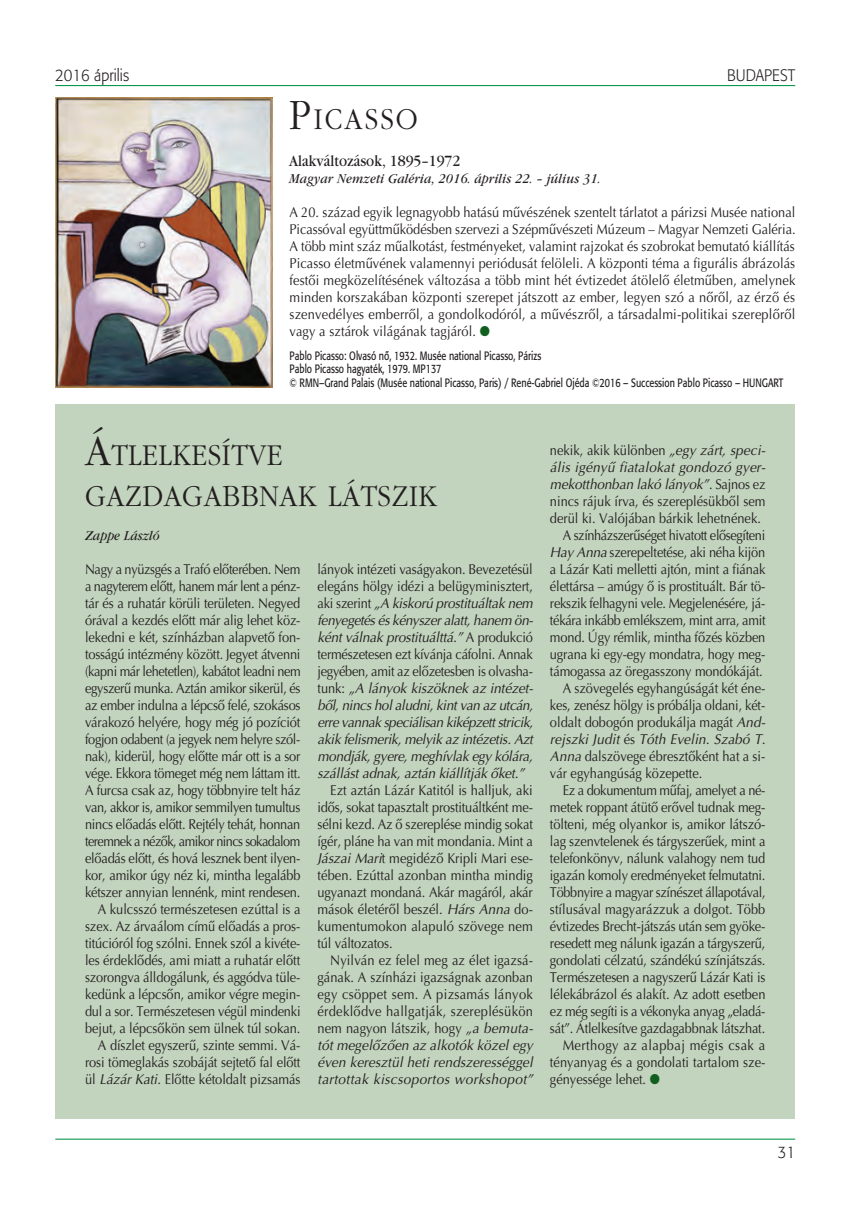
<style>
.page{position:relative;width:859px;height:1212px;background:#fff}
.page>*{position:absolute;margin:0;border:0;box-sizing:border-box;transform-origin:0 0}
.BLOKK_FOCIM-1{font:31.5px/40.5px "Garamond HU Lite";letter-spacing:.015em;color:#231f20;scale:.9 1}
.BLOKK_FŐCÍM-2{font:16.5px "Garamond HU Book";color:#231f20;scale:.9 1}
.t1{font:16.5px "Formata Lite HU";color:#231f20;scale:.9 1}
.BLOKK_kenyér{font:14.25px/17px "Optima HU Ace";color:#231f20;text-align:justify;scale:.9 1}
.BLOKK_kenyér_eleje{font:14.25px/17px "Optima HU Ace";letter-spacing:-.005em;color:#231f20;text-align:justify;scale:.9 1}
.BLOKK_kenyér-2{font:italic 14.25px/17px "Optima HU Ace";letter-spacing:-.01em;color:#231f20;text-align:justify;scale:.95 1}
.BLOKK_kenyér-3{font:14.25px/17px "Optima HU Ace";color:#231f20;text-align:justify;scale:.89 1}
.BLOKK_kenyér-4{font:14.25px/17px "Optima HU Ace";color:#231f20;text-align:justify;scale:.91 1}
.BLOKK_szerző{font:italic 14.25px "Garamond HU Book";letter-spacing:.01em;color:#231f20;scale:.9 1}
.KÉPALÁ{font:12px "Formata Reg HU";color:#231f20;scale:.75 1}
.s1{font-size:45px}
.s2{color:#105f1e}
.s3{font-style:italic}
.s4{font-style:normal}
</style>
<div class="page">
<hr style="left:55px;top:1138px;width:740px;height:2px;background:#009247">
<hr style="left:55px;top:85px;width:740px;height:1px;background:#009247">
<img style="left:56px;top:97px;width:216px;height:290px">
<div style="left:55px;top:404px;width:740px;height:714px;background:#c2d3be"></div>
<p class="t1" style="left:55px;top:66px;width:84px">2016 április</p>
<p class="t1" style="left:727px;top:66px;width:77px">BUDAPEST</p>
<p class="BLOKK_FOCIM-1" style="left:289px;top:99px;width:145px"><span class="s1">P</span>ICASSO</p>
<p class="BLOKK_FŐCÍM-2" style="left:289px;top:151px;width:192px">Alakváltozások, 1895–1972</p>
<p class="BLOKK_szerző" style="left:289px;top:171px;width:348px">Magyar Nemzeti Galéria, 2016. április 22. – július 31.</p>
<p class="BLOKK_kenyér_eleje" style="left:289px;top:204px;width:564px">A 20. század egyik legnagyobb hatású művészének szentelt tárlatot a párizsi Musée national<br>Picassóval együttműködésben szervezi a Szépművészeti Múzeum – Magyar Nemzeti Galéria.</p>
<p class="BLOKK_kenyér_eleje" style="left:289px;top:238px;width:564px">A több mint száz műalkotást, festményeket, valamint rajzokat és szobrokat bemutató kiállítás Picasso életművének valamennyi periódusát felöleli. A központi téma a figurális ábrázolás festői megközelítésének változása a több mint hét évtizedet átölelő életműben, amelynek minden korszakában központi szerepet játszott az ember, legyen szó a nőről, az érző és szenvedélyes emberről, a gondolkodóról, a művészről, a társadalmi-politikai szereplőről vagy a sztárok világának tagjáról. <span class="s2">●</span></p>
<p class="KÉPALÁ" style="left:289px;top:348px;width:337px">Pablo Picasso: Olvasó nő, 1932. Musée national Picasso, Párizs</p>
<p class="KÉPALÁ" style="left:289px;top:362px;width:204px">Pablo Picasso hagyaték, 1979. MP137</p>
<p class="KÉPALÁ" style="left:289px;top:375px;width:660px">© RMN–Grand Palais (Musée national Picasso, Paris) / René-Gabriel Ojéda ©2016 – Succession Pablo Picasso – HUNGART</p>
<p class="BLOKK_FOCIM-1" style="left:85px;top:435px;width:392px"><span class="s1">Á</span>TLELKE SÍTVE<br>GAZDAGABBNAK LÁTSZIK</p>
<p class="BLOKK_szerző" style="left:85px;top:528px;width:85px">Zappe László</p>
<p class="BLOKK_kenyér_eleje" style="left:85px;top:561px;width:241px">Nagy a nyüzsgés a Trafó előterében. Nem a nagyterem előtt, hanem már lent a pénz&shy;tár és a ruhatár körüli területen. Negyed órával a kezdés előtt már alig lehet köz&shy;lekedni e két, színházban alapvető fon&shy;tosságú intézmény között. Jegyet átvenni (kapni már lehetetlen), kabátot leadni nem egyszerű munka. Aztán amikor sikerül, és az ember indulna a lépcső felé, szokásos várakozó helyére, hogy még jó pozíciót fogjon odabent (a jegyek nem helyre szól&shy;nak), kiderül, hogy előtte már ott is a sor vége. Ekkora tömeget még nem láttam itt.<br>A furcsa csak az, hogy többnyire telt ház van, akkor is, amikor semmilyen tumultus nincs előadás előtt. Rejtély tehát, honnan teremnek a nézők, amikor nincs sokadalom előadás előtt, és hová lesznek bent ilyen&shy;kor, amikor úgy néz ki, mintha legalább kétszer annyian lennénk, mint rendesen.</p>
<p class="BLOKK_kenyér" style="left:85px;top:901px;width:241px;text-indent:13px">A kulcsszó természetesen ezúttal is a szex. Az árvaálom című előadás a pros&shy;titúcióról fog szólni. Ennek szól a kivéte&shy;les érdeklődés, ami miatt a ruhatár előtt szorongva álldogálunk, és aggódva tüle&shy;kedünk a lépcsőn, amikor végre megin&shy;dul a sor. Természetesen végül mindenki bejut, a lépcsőkön sem ülnek túl sokan.</p>
<p class="BLOKK_kenyér" style="left:85px;top:1037px;width:241px;text-indent:13px">A díszlet egyszerű, szinte semmi. Vá&shy;rosi tömeglakás szobáját sejtető fal előtt ül <span class="s3">Lázár Kati</span>. Előtte kétoldalt pizsamás</p>
<p class="BLOKK_kenyér-2" style="left:317px;top:561px;width:228px"><span class="s4">lányok intézeti vaságyakon. Bevezetésül elegáns hölgy idézi a belügyminisztert, aki szerint</span> „A kiskorú prostituáltak nem fenyegetés és kényszer alatt, hanem ön&shy;ként válnak prostituálttá.” <span class="s4">A produkció természetesen ezt kívánja cáfolni. Annak jegyében, amit az előzetesben is olvasha&shy;tunk:</span> „A lányok kiszöknek az intézet&shy;ből, nincs hol aludni, kint van az utcán, erre vannak speciálisan kiképzett stricik, akik felismerik, melyik az intézetis. Azt mondják, gyere, meghívlak egy kólára, szállást adnak, aztán kiállítják őket.”</p>
<p class="BLOKK_kenyér" style="left:317px;top:782px;width:241px;text-indent:13px">Ezt aztán Lázár Katitól is halljuk, aki idős, sokat tapasztalt prostituáltként me&shy;sélni kezd. Az ő szereplése mindig sokat ígér, pláne ha van mit mondania. Mint a <span class="s3">Jászai Mari</span>t megidéző Kripli Mari ese&shy;tében. Ezúttal azonban mintha mindig ugyanazt mondaná. Akár magáról, akár mások életéről beszél. <span class="s3">Hárs Anna</span> do&shy;kumentumokon alapuló szövege nem túl változatos.</p>
<p class="BLOKK_kenyér" style="left:317px;top:952px;width:241px;text-indent:13px">Nyilván ez felel meg az élet igazsá&shy;gának. A színházi igazságnak azonban egy csöppet sem. A pizsamás lányok érdeklődve hallgatják, szereplésükön nem nagyon látszik, hogy <span class="s3">„a bemuta&shy;tót megelőzően az alkotók közel egy éven keresztül heti rendszerességgel tartottak kiscsoportos workshopot”</span></p>
<p class="BLOKK_kenyér" style="left:550px;top:442px;width:241px">nekik, akik különben <span class="s3">„egy zárt, speci&shy;ális igényű fiatalokat gondozó gyer&shy;mekotthonban lakó lányok”</span>. Sajnos ez nincs rájuk írva, és szereplésükből sem derül ki. Valójában bárkik lehetnének.</p>
<p class="BLOKK_kenyér-3" style="left:550px;top:527px;width:244px;text-indent:13px">A színházszerűséget hivatott elősegíteni <span class="s3">Hay Anna</span> szerepeltetése, aki néha kijön a Lázár Kati melletti ajtón, mint a fiának élettársa – amúgy ő is prostituált. Bár tö&shy;rekszik felhagyni vele. Megjelenésére, já&shy;tékára inkább emlékszem, mint arra, amit mond. Úgy rémlik, mintha főzés közben ugrana ki egy-egy mondatra, hogy meg&shy;támogassa az öregasszony mondókáját.</p>
<p class="BLOKK_kenyér" style="left:550px;top:680px;width:241px;text-indent:13px">A szövegelés egyhangúságát két éne&shy;kes, zenész hölgy is próbálja oldani, két&shy;oldalt dobogón produkálja magát <span class="s3">And&shy;rejszki Judit</span> és <span class="s3">Tóth Evelin. Szabó T.<br>Anna</span> dalszövege ébresztőként hat a si&shy;vár egyhangúság közepette.</p>
<p class="BLOKK_kenyér" style="left:550px;top:782px;width:241px;text-indent:13px">Ez a dokumentum műfaj, amelyet a né&shy;metek roppant átütő erővel tudnak meg&shy;tölteni, még olyankor is, amikor látszó&shy;lag szenvtelenek és tárgyszerűek, mint a telefonkönyv, nálunk valahogy nem tud igazán komoly eredményeket felmutatni.<br>Többnyire a magyar színészet állapotával, stílusával magyarázzuk a dolgot. Több évtizedes Brecht-játszás után sem gyöke&shy;resedett meg nálunk igazán a tárgyszerű, gondolati célzatú, szándékú színjátszás.<br>Természetesen a nagyszerű Lázár Kati is lélekábrázol és alakít. Az adott esetben ez még segíti is a vékonyka anyag „eladá&shy;sát”. Átlelkesítve gazdagabbnak látszhat.</p>
<p class="BLOKK_kenyér-4" style="left:550px;top:1037px;width:238px;text-indent:13px">Merthogy az alapbaj mégis csak a tényanyag és a gondolati tartalom sze&shy;gényessége lehet. <span class="s2">●</span></p>
<p class="t1" style="left:778px;top:1142px;width:21px">31</p>
</div>
